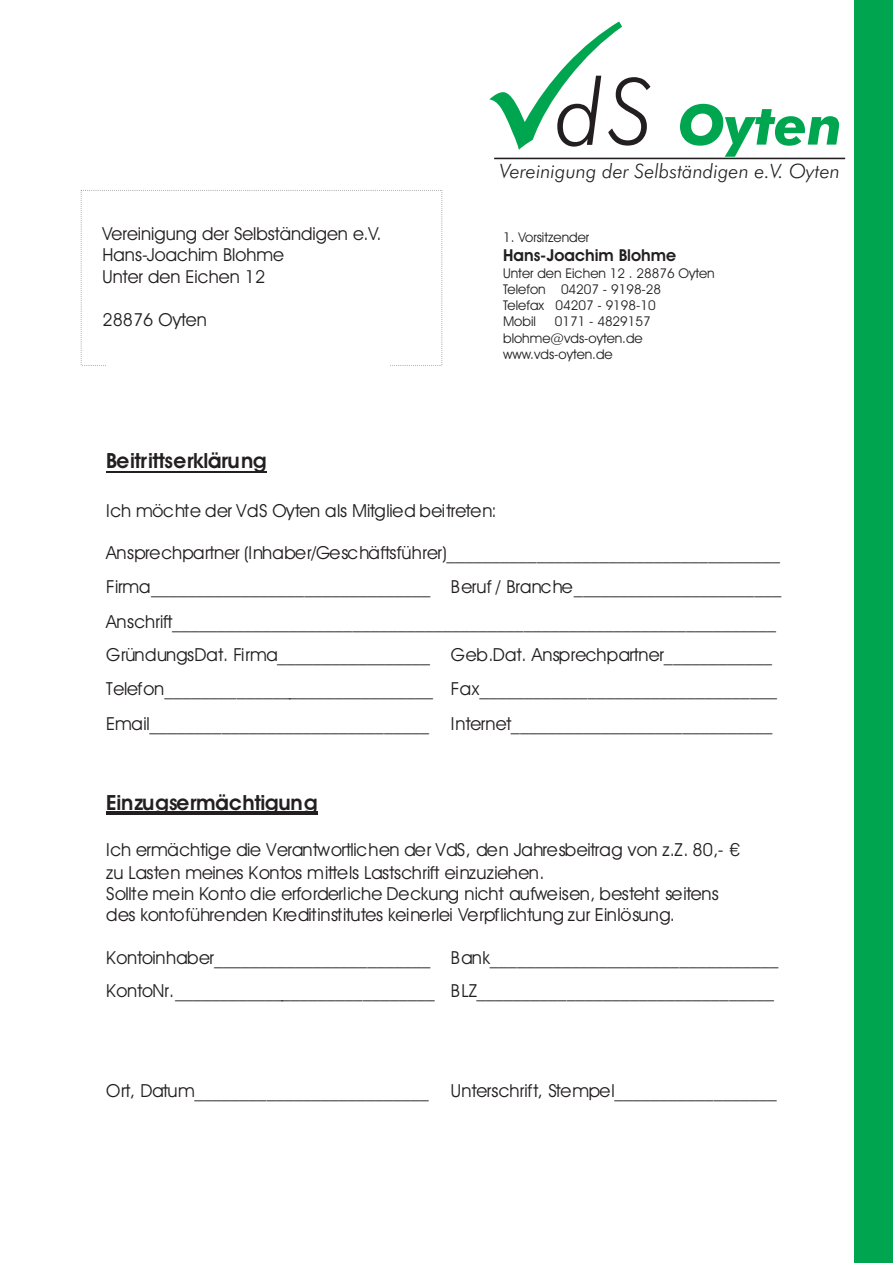
<style>
.page{position:relative;width:893px;height:1263px;background:#fff}
.page>*{position:absolute;margin:0;border:0;box-sizing:border-box;transform-origin:0 0}
.t1{font:italic 500 55.8px "Futura BT";color:#00a54f}
.t2{font:700 21px "Avant Garde IT Cby BT";letter-spacing:-.015em;color:#231f20}
.t3{font:italic 300 19.8px "Futura BT";color:#231f20}
.t4{font:18px/34.2px "Avant Garde IT Cby BT";color:#231f20}
.t5{font:700 16.5px "Avant Garde IT Cby BT";color:#231f20}
.t6{font:13.5px/16.2px "Avant Garde IT Cby BT";color:#231f20}
.s1{font-weight:300;font-size:91.35px;color:#231f20}
</style>
<div class="page">
<div style="left:855px;top:0;width:38px;height:1263px;background:#00a54f"></div>
<div style="left:494px;top:158px;width:351px;height:1px;border:1px solid #231f20"></div>
<hr style="left:106px;top:471px;width:160px;height:2px;background:#231f20">
<hr style="left:106px;top:811px;width:211px;height:3px;background:#231f20">
<p class="t4" style="left:103px;top:224px;width:280px;line-height:21.6px">Vereinigung der Selbständigen e.V.<br>Hans-Joachim Blohme<br>Unter den Eichen 12</p>
<p class="t4" style="left:103px;top:304px;width:106px">28876 Oyten</p>
<h1 class="t1" style="left:555px;top:102px;width:289px"><span class="s1">dS</span> Oyten</h1>
<p class="t3" style="left:500px;top:163px;width:342px">Vereinigung der Selbständigen e.V. Oyten</p>
<p class="t6" style="left:503px;top:230px;width:88px">1. Vorsitzender</p>
<p class="t5" style="left:503px;top:248px;width:174px">Hans-Joachim Blohme</p>
<p class="t6" style="left:503px;top:266px;width:213px">Unter den Eichen 12 . 28876 Oyten<br>Telefon 04207 - 9198-28<br>Telefax 04207 - 9198-10<br>Mobil</p>
<p class="t6" style="left:503px;top:315px;width:149px;text-indent:52px">0171 - 4829157 blohme@vds-oyten.de www.vds-oyten.de</p>
<p class="t2" style="left:106px;top:452px;width:162px">Beitrittserklärung</p>
<p class="t4" style="left:106px;top:495px;width:392px">Ich möchte der VdS Oyten als Mitglied beitreten:</p>
<p class="t4" style="left:106px;top:537px;width:677px">Ansprechpartner (Inhaber/Geschäftsführer)_____________________________________ Firma_______________________________ Beruf / Branche_______________________ Anschrift___________________________________________________________________ GründungsDat. Firma_________________ Geb.Dat. Ansprechpartner____________ Telefon______________________________ Fax_________________________________ Email_______________________________ Internet_____________________________</p>
<p class="t2" style="left:106px;top:794px;width:213px">Einzugsermächtigung</p>
<p class="t4" style="left:106px;top:841px;width:636px;line-height:21.6px">Ich ermächtige die Verantwortlichen der VdS, den Jahresbeitrag von z.Z. 80,- € zu Lasten meines Kontos mittels Lastschrift einzuziehen.<br>Sollte mein Konto die erforderliche Deckung nicht aufweisen, besteht seitens des kontoführenden Kreditinstitutes keinerlei Verpflichtung zur Einlösung.</p>
<p class="t4" style="left:106px;top:943px;width:674px;line-height:33px">Kontoinhaber________________________ Bank________________________________<br>KontoNr._____________________________ BLZ_________________________________</p>
<p class="t4" style="left:106px;top:1075px;width:672px">Ort, Datum__________________________ Unterschrift, Stempel__________________</p>
</div>
